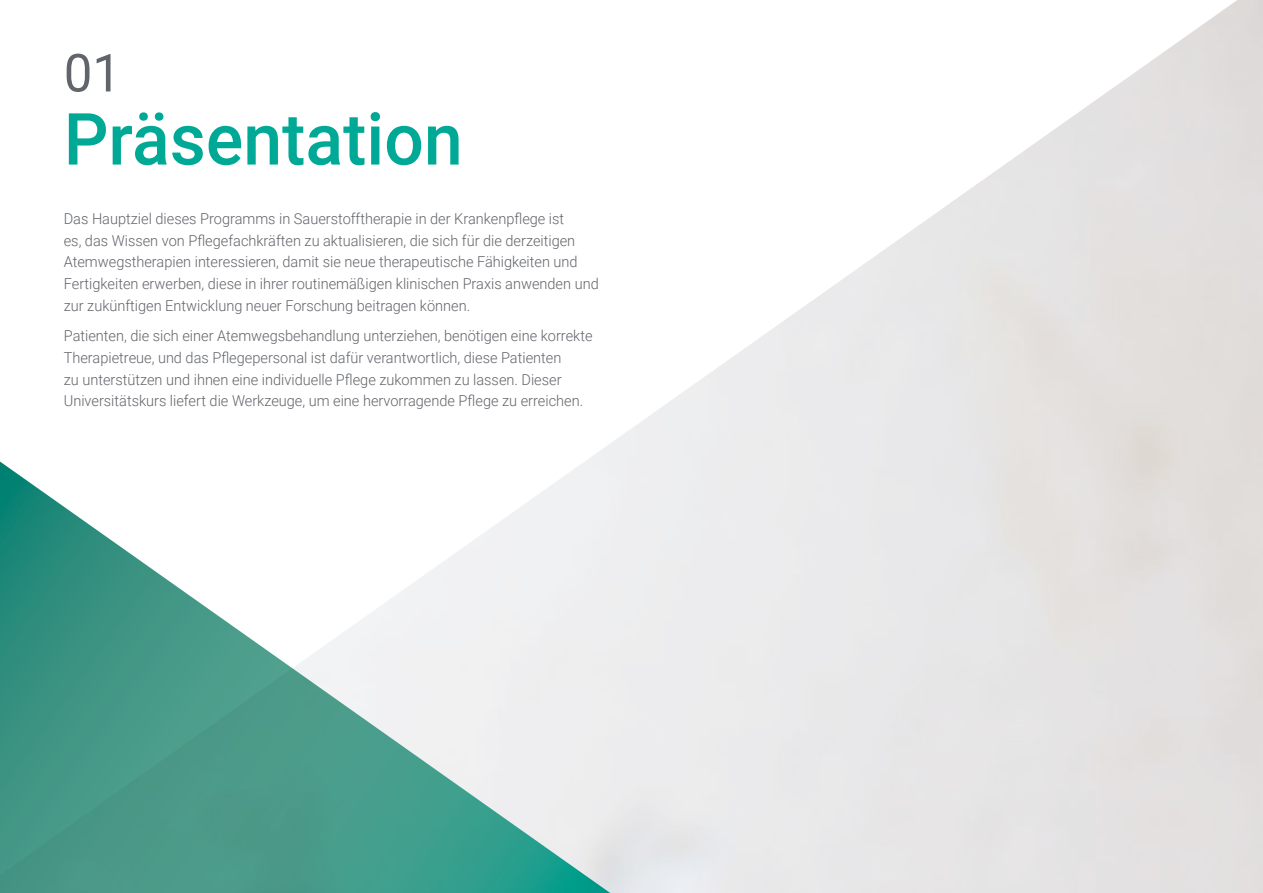
<style>
.page{position:relative;width:1263px;height:893px;background:#fff}
.page>*{position:absolute;margin:0;border:0;box-sizing:border-box;transform-origin:0 0}
.t1{font:500 72px "Roboto";color:#00a996}
.t2{font:52.5px "Roboto";color:#61646a}
.t3{font:300 15px/21.8px "Roboto";color:#61646a}
</style>
<div class="page">
<svg style="left:0;top:446px;width:640px;height:447px"></svg>
<h2 class="t2" style="left:64px;top:36px;width:59px">01</h2>
<h1 class="t1" style="left:64px;top:89px;width:400px">Präsentation</h1>
<p class="t3" style="left:64px;top:207px;width:536px">Das Hauptziel dieses Programms in Sauerstofftherapie in der Krankenpflege ist<br>es, das Wissen von Pflegefachkräften zu aktualisieren, die sich für die derzeitigen Atemwegstherapien interessieren, damit sie neue therapeutische Fähigkeiten und Fertigkeiten erwerben, diese in ihrer routinemäßigen klinischen Praxis anwenden und zur zukünftigen Entwicklung neuer Forschung beitragen können.</p>
<p class="t3" style="left:64px;top:324px;width:530px">Patienten, die sich einer Atemwegsbehandlung unterziehen, benötigen eine korrekte Therapietreue, und das Pflegepersonal ist dafür verantwortlich, diese Patienten<br>zu unterstützen und ihnen eine individuelle Pflege zukommen zu lassen. Dieser Universitätskurs liefert die Werkzeuge, um eine hervorragende Pflege zu erreichen.</p>
</div>
